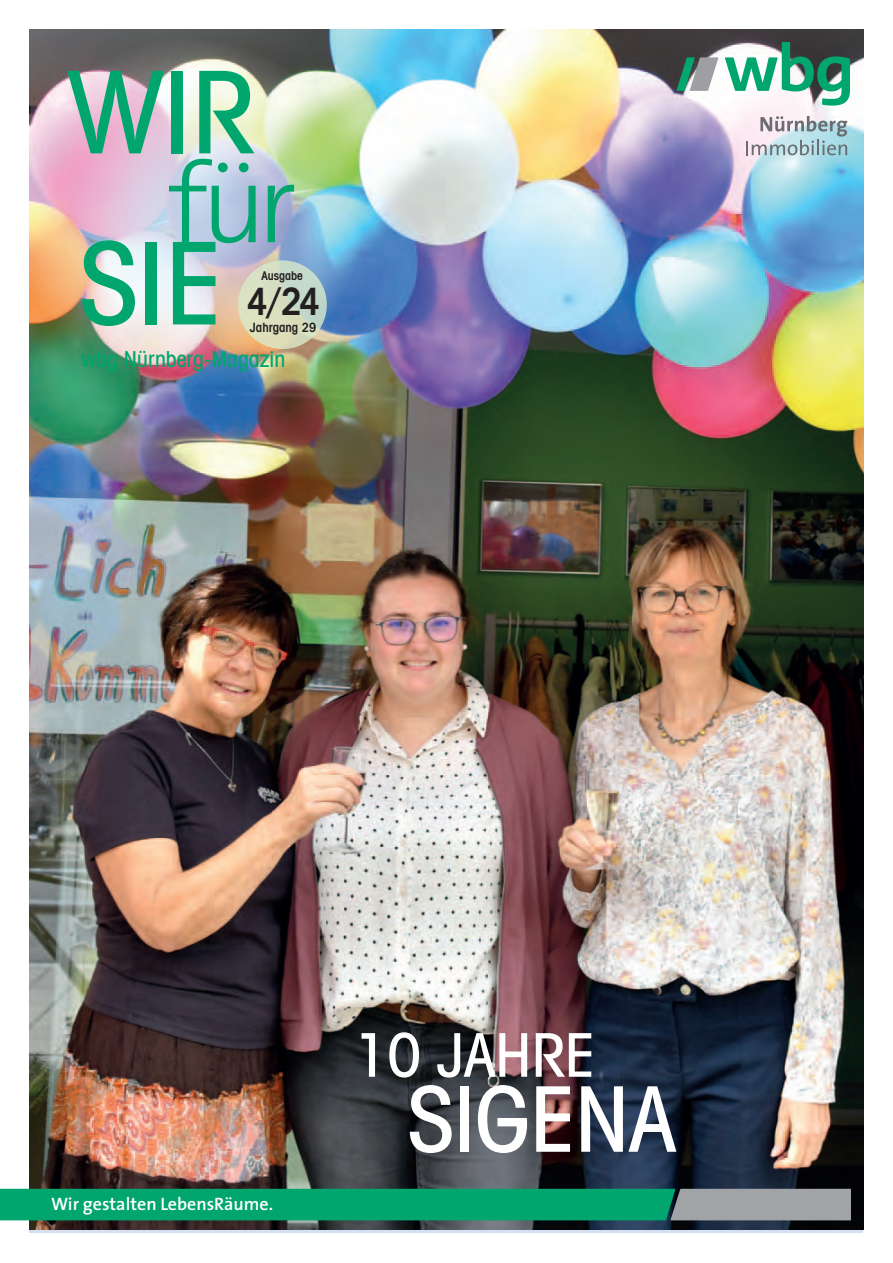
<style>
.page{position:relative;width:893px;height:1263px;background:#fff}
.page>*{position:absolute;margin:0;border:0;box-sizing:border-box;transform-origin:0 0}
.t1{font:500 condensed 113.55px/171px "Avant Garde IT Cby BT";color:#00a66e}
.t2{font:300 113.55px "The Sans";color:#00a66e}
.t3{font:500 condensed 90px "Avant Garde IT Cby BT";color:#fff}
.t4{font:500 condensed 60px "Avant Garde IT Cby BT";color:#fff}
.t5{font:600 condensed 37.5px "Avant Garde IT Cby BT";color:#231f20}
.t6{font:500 condensed 21.9px "Avant Garde IT Cby BT";color:#00a66e}
.t7{font:600 18px "The Sans";color:#fff}
.t8{font:600 condensed 12.75px "Avant Garde IT Cby BT";color:#231f20}
.t9{font:600 condensed 12px "Avant Garde IT Cby BT";color:#231f20}
</style>
<div class="page">
<img style="left:30px;top:30px;width:833px;height:1200px">
<img style="left:29px;top:39px;width:334px;height:349px">
<svg style="left:676px;top:57px;width:42px;height:34px"></svg>
<svg style="left:725px;top:42px;width:125px;height:64px"></svg>
<svg style="left:746px;top:116px;width:101px;height:39px"></svg>
<svg style="left:0;top:1189px;width:850px;height:31px"></svg>
<div style="left:238px;top:260px;width:89px;height:89px;background:#d9eaca;border-radius:50%;opacity:.8"></div>
<h1 class="t1" style="left:68px;top:38px;width:187px">WIR<br>SIE</h1>
<p class="t6" style="left:81px;top:351px;width:205px">wbg Nürnberg-Magazin</p>
<h1 class="t2" style="left:168px;top:157px;width:130px">für</h1>
<p class="t9" style="left:261px;top:271px;width:43px">Ausgabe</p>
<h3 class="t5" style="left:247px;top:287px;width:75px">4/24</h3>
<p class="t8" style="left:250px;top:323px;width:68px">Jahrgang 29</p>
<p class="t7" style="left:51px;top:1197px;width:224px">Wir gestalten LebensRäume.</p>
<h3 class="t4" style="left:354px;top:1033px;width:242px">10 JAHRE</h3>
<h2 class="t3" style="left:408px;top:1086px;width:269px">SIGENA</h2>
</div>
